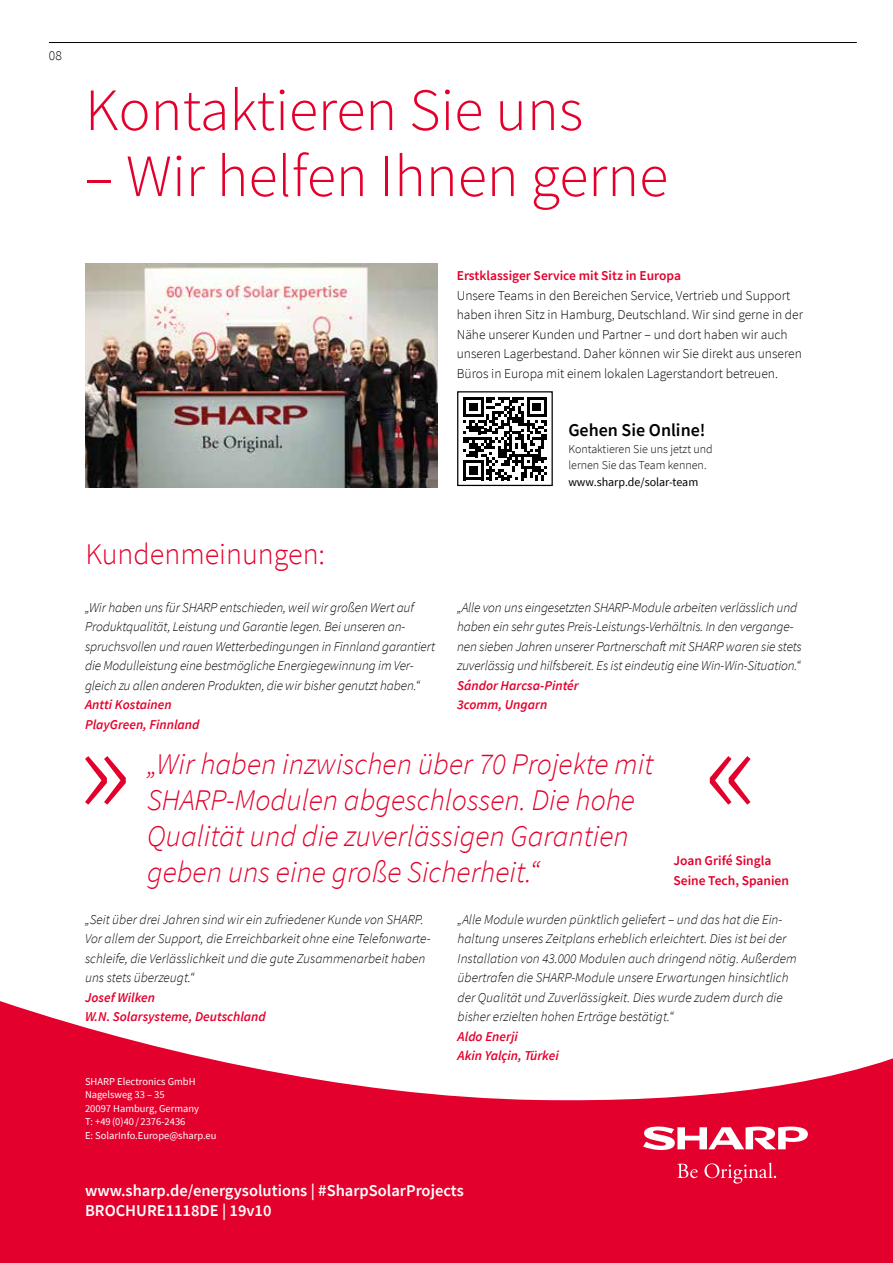
<style>
.page{position:relative;width:893px;height:1263px;background:#fff}
.page>*{position:absolute;margin:0;border:0;box-sizing:border-box;transform-origin:0 0}
.t1{font:300 60px "Source Sans Pro";color:#e4002c}
.t2{font:italic 300 30px/36px "Source Sans Pro";color:#e4002c}
.t3{font:300 30px "Source Sans Pro";color:#e4002c}
.t4{font:600 18px "Source Sans Pro";color:#000}
.t5{font:600 16.5px/19.8px "Source Sans Pro";color:#fff}
.t6{font:15px "Minion Pro";color:#000}
.t7{font:italic 300 13.5px/19.5px "Source Sans Pro";letter-spacing:-.01em;color:#000}
.t8{font:300 13.5px/19.5px "Source Sans Pro";color:#000}
.t9{font:italic 600 13.5px/19.5px "Source Sans Pro";color:#e4002c}
.t10{font:600 13.5px/19.5px "Source Sans Pro";color:#e4002c}
.t11{font:300 12px/16.5px "Source Sans Pro";color:#000}
.t12{font:12px "Source Sans Pro";color:#000}
.t13{font:10.5px/13.5px "Source Sans Pro";color:#fff}
</style>
<div class="page">
<img style="left:85px;top:263px;width:353px;height:224px">
<svg style="left:0;top:1001px;width:893px;height:262px;fill:#e4002c"></svg>
<svg style="left:643px;top:1126px;width:166px;height:24px"></svg>
<svg style="left:677px;top:1162px;width:99px;height:21px;background:#e82b4f"></svg>
<svg style="left:85px;top:756px;width:41px;height:49px"></svg>
<svg style="left:710px;top:756px;width:40px;height:49px"></svg>
<svg style="left:463px;top:397px;width:84px;height:83px"></svg>
<div style="left:457px;top:391px;width:96px;height:95px;border:1px solid #000"></div>
<hr style="left:49px;top:42px;width:808px;height:1px;background:#000">
<p class="t8" style="left:49px;top:46px;width:14px">08</p>
<h1 class="t1" style="left:85px;top:73px;width:500px">Kontaktieren Sie uns</h1>
<h1 class="t1" style="left:85px;top:139px;width:585px">– Wir helfen Ihnen gerne</h1>
<p class="t10" style="left:457px;top:266px;width:226px">Erstklassiger Service mit Sitz in Europa</p>
<p class="t8" style="left:457px;top:285px;width:348px">Unsere Teams in den Bereichen Service, Vertrieb und Support haben ihren Sitz in Hamburg, Deutschland. Wir sind gerne in der Nähe unserer Kunden und Partner – und dort haben wir auch unseren Lagerbestand. Daher können wir Sie direkt aus unseren Büros in Europa mit einem lokalen Lagerstandort betreuen.</p>
<p class="t6" style="left:452px;top:350px;width:155px">www.sharp.de/solar-team</p>
<h3 class="t4" style="left:568px;top:419px;width:139px">Gehen Sie Online!</h3>
<p class="t11" style="left:568px;top:441px;width:146px">Kontaktieren Sie uns jetzt und lernen Sie das Team kennen.</p>
<p class="t12" style="left:568px;top:474px;width:131px">www.sharp.de/solar-team</p>
<h2 class="t3" style="left:85px;top:536px;width:241px">Kundenmeinungen:</h2>
<p class="t7" style="left:85px;top:597px;width:351px">„Wir haben uns für SHARP entschieden, weil wir großen Wert auf Produktqualität, Leistung und Garantie legen. Bei unseren an&shy;spruchsvollen und rauen Wetterbedingungen in Finnland garantiert die Modulleistung eine bestmögliche Energiegewinnung im Ver&shy;gleich zu allen anderen Produkten, die wir bisher genutzt haben.“</p>
<p class="t9" style="left:85px;top:695px;width:116px">Antti Kostainen<br>PlayGreen, Finnland</p>
<p class="t7" style="left:457px;top:597px;width:346px">„Alle von uns eingesetzten SHARP-Module arbeiten verlässlich und haben ein sehr gutes Preis-Leistungs-Verhältnis. In den vergange&shy;nen sieben Jahren unserer Partnerschaft mit SHARP waren sie stets zuverlässig und hilfsbereit. Es ist eindeutig eine Win-Win-Situation.“</p>
<p class="t9" style="left:457px;top:675px;width:123px">Sándor Harcsa-Pintér<br>3comm, Ungarn</p>
<h2 class="t2" style="left:147px;top:745px;width:508px">„Wir haben inzwischen über 70 Projekte mit SHARP-Modulen abgeschlossen. Die hohe Qualität und die zuverlässigen Garantien geben uns eine große Sicherheit.“</h2>
<p class="t10" style="left:673px;top:851px;width:117px">Joan Grifé Singla<br>Seine Tech, Spanien</p>
<p class="t7" style="left:85px;top:909px;width:347px">„Seit über drei Jahren sind wir ein zufriedener Kunde von SHARP.<br>Vor allem der Support, die Erreichbarkeit ohne eine Telefonwarte&shy;schleife, die Verlässlichkeit und die gute Zusammenarbeit haben uns stets überzeugt.“</p>
<p class="t9" style="left:85px;top:987px;width:182px">Josef Wilken<br>W.N. Solarsysteme, Deutschland</p>
<p class="t13" style="left:85px;top:1074px;width:133px">SHARP Electronics GmbH<br>Nagelsweg 33 – 35<br>20097 Hamburg, Germany<br>T: +49 (0)40 / 2376-2436<br>E: SolarInfo.Europe@sharp.eu</p>
<p class="t7" style="left:458px;top:909px;width:341px">„Alle Module wurden pünktlich geliefert – und das hat die Ein&shy;haltung unseres Zeitplans erheblich erleichtert. Dies ist bei der Installation von 43.000 Modulen auch dringend nötig. Außerdem übertrafen die SHARP-Module unsere Erwartungen hinsichtlich der Qualität und Zuverlässigkeit. Dies wurde zudem durch die bisher erzielten hohen Erträge bestätigt.“</p>
<p class="t9" style="left:458px;top:1026px;width:103px">Aldo Enerji<br>Akin Yalçin, Türkei</p>
<p class="t5" style="left:85px;top:1181px;width:380px">www.sharp.de/energysolutions | #SharpSolarProjects<br>BROCHURE1118DE | 19v10</p>
</div>
